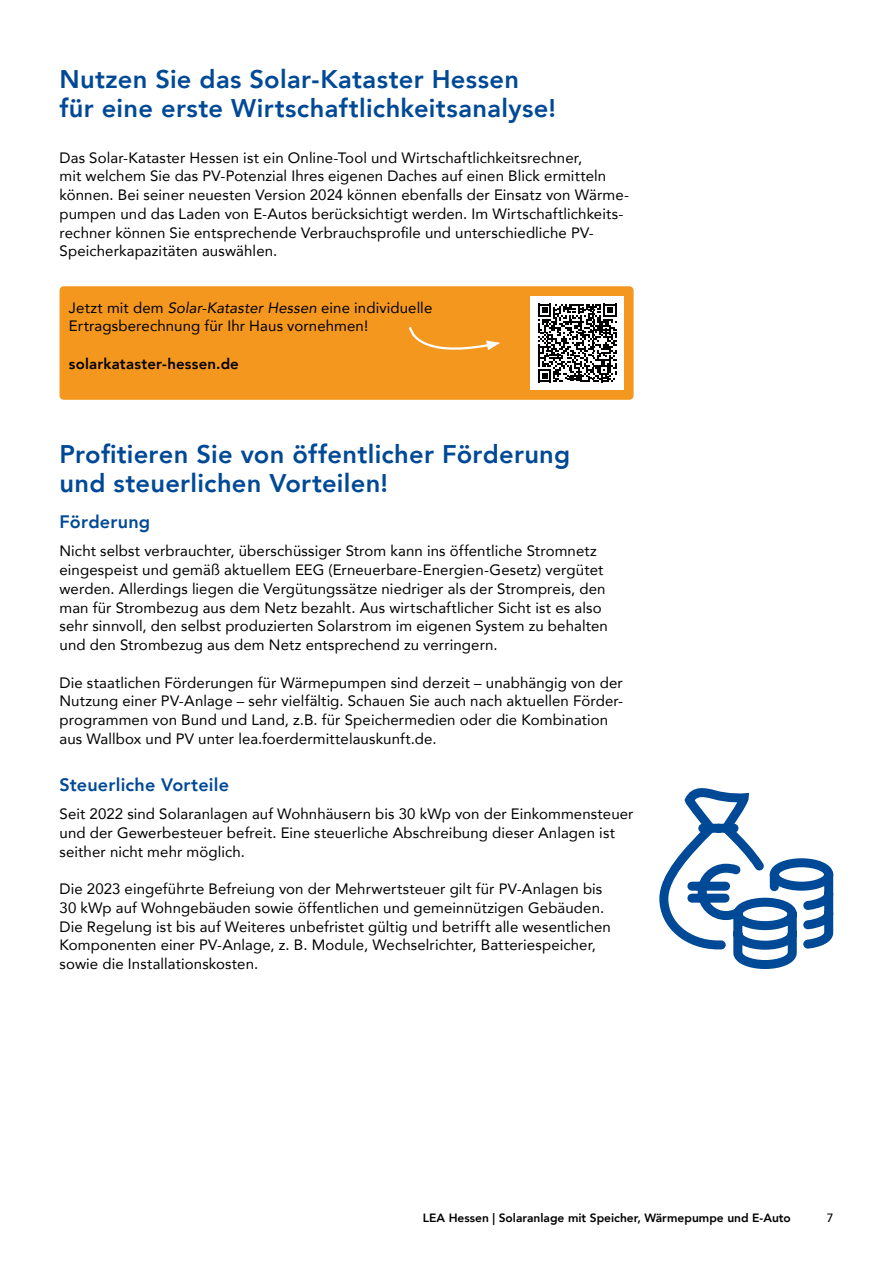
<style>
.page{position:relative;width:893px;height:1263px;background:#fff}
.page>*{position:absolute;margin:0;border:0;box-sizing:border-box;transform-origin:0 0}
.t1{font:800 25.5px/29.2px "Avenir";letter-spacing:.01em;color:#004996}
.t2{font:800 18px "Avenir";letter-spacing:.015em;color:#004996}
.t3{font:15px/18.8px "Avenir";letter-spacing:.005em;color:#000}
.t4{font:800 15px "Avenir";letter-spacing:.015em;color:#000}
.t5{font:800 12px "Avenir";color:#000}
.t6{font:500 12px "Avenir";color:#000}
.s1{font-style:italic}
</style>
<div class="page">
<div style="left:60px;top:286px;width:574px;height:114px;background:#f4971e;border-radius:4px"></div>
<svg style="left:659px;top:788px;width:175px;height:181px"></svg>
<svg style="left:409px;top:326px;width:91px;height:24px"></svg>
<div style="left:530px;top:296px;width:94px;height:94px;background:#fff"></div>
<svg style="left:538px;top:304px;width:78px;height:78px"></svg>
<h3 class="t1" style="left:60px;top:64px;width:498px">Nutzen Sie das Solar-Kataster Hessen für eine erste Wirtschaftlichkeitsanalyse!</h3>
<p class="t3" style="left:60px;top:148px;width:571px">Das Solar-Kataster Hessen ist ein Online-Tool und Wirtschaftlichkeitsrechner,<br>mit welchem Sie das PV-Potenzial Ihres eigenen Daches auf einen Blick ermitteln können. Bei seiner neuesten Version 2024 können ebenfalls der Einsatz von Wärme&shy;pumpen und das Laden von E-Autos berücksichtigt werden. Im Wirtschaftlichkeits&shy;rechner können Sie entsprechende Verbrauchsprofile und unterschiedliche PV-Speicherkapazitäten auswählen.</p>
<p class="t3" style="left:69px;top:298px;width:365px">Jetzt mit dem <span class="s1">Solar-Kataster Hessen</span> eine individuelle<br>Ertragsberechnung für Ihr Haus vornehmen!</p>
<p class="t4" style="left:69px;top:352px;width:171px">solarkataster-hessen.de</p>
<h3 class="t1" style="left:60px;top:439px;width:512px">Profitieren Sie von öffentlicher Förderung und steuerlichen Vorteilen!</h3>
<h4 class="t2" style="left:60px;top:508px;width:92px">Förderung</h4>
<p class="t3" style="left:60px;top:541px;width:550px">Nicht selbst verbrauchter, überschüssiger Strom kann ins öffentliche Stromnetz eingespeist und gemäß aktuellem EEG (Erneuerbare-Energien-Gesetz) vergütet werden. Allerdings liegen die Vergütungssätze niedriger als der Strompreis, den man für Strombezug aus dem Netz bezahlt. Aus wirtschaftlicher Sicht ist es also sehr sinnvoll, den selbst produzierten Solarstrom im eigenen System zu behalten und den Strombezug aus dem Netz entsprechend zu verringern.</p>
<p class="t3" style="left:60px;top:673px;width:565px">Die staatlichen Förderungen für Wärmepumpen sind derzeit – unabhängig von der Nutzung einer PV-Anlage – sehr vielfältig. Schauen Sie auch nach aktuellen Förder&shy;programmen von Bund und Land, z.B. für Speichermedien oder die Kombination aus Wallbox und PV unter lea.foerdermittelauskunft.de.</p>
<h4 class="t2" style="left:60px;top:771px;width:171px">Steuerliche Vorteile</h4>
<p class="t3" style="left:60px;top:804px;width:576px">Seit 2022 sind Solaranlagen auf Wohnhäusern bis 30 kWp von der Einkommensteuer und der Gewerbesteuer befreit. Eine steuerliche Abschreibung dieser Anlagen ist seither nicht mehr möglich.</p>
<p class="t3" style="left:60px;top:879px;width:553px">Die 2023 eingeführte Befreiung von der Mehrwertsteuer gilt für PV-Anlagen bis 30 kWp auf Wohngebäuden sowie öffentlichen und gemeinnützigen Gebäuden.<br>Die Regelung ist bis auf Weiteres unbefristet gültig und betrifft alle wesentlichen Komponenten einer PV-Anlage, z. B. Module, Wechselrichter, Batteriespeicher, sowie die Installationskosten.</p>
<p class="t5" style="left:423px;top:1209px;width:369px">LEA Hessen | Solaranlage mit Speicher, Wärmepumpe und E-Auto</p>
<p class="t6" style="left:827px;top:1207px;width:8px">7</p>
</div>
